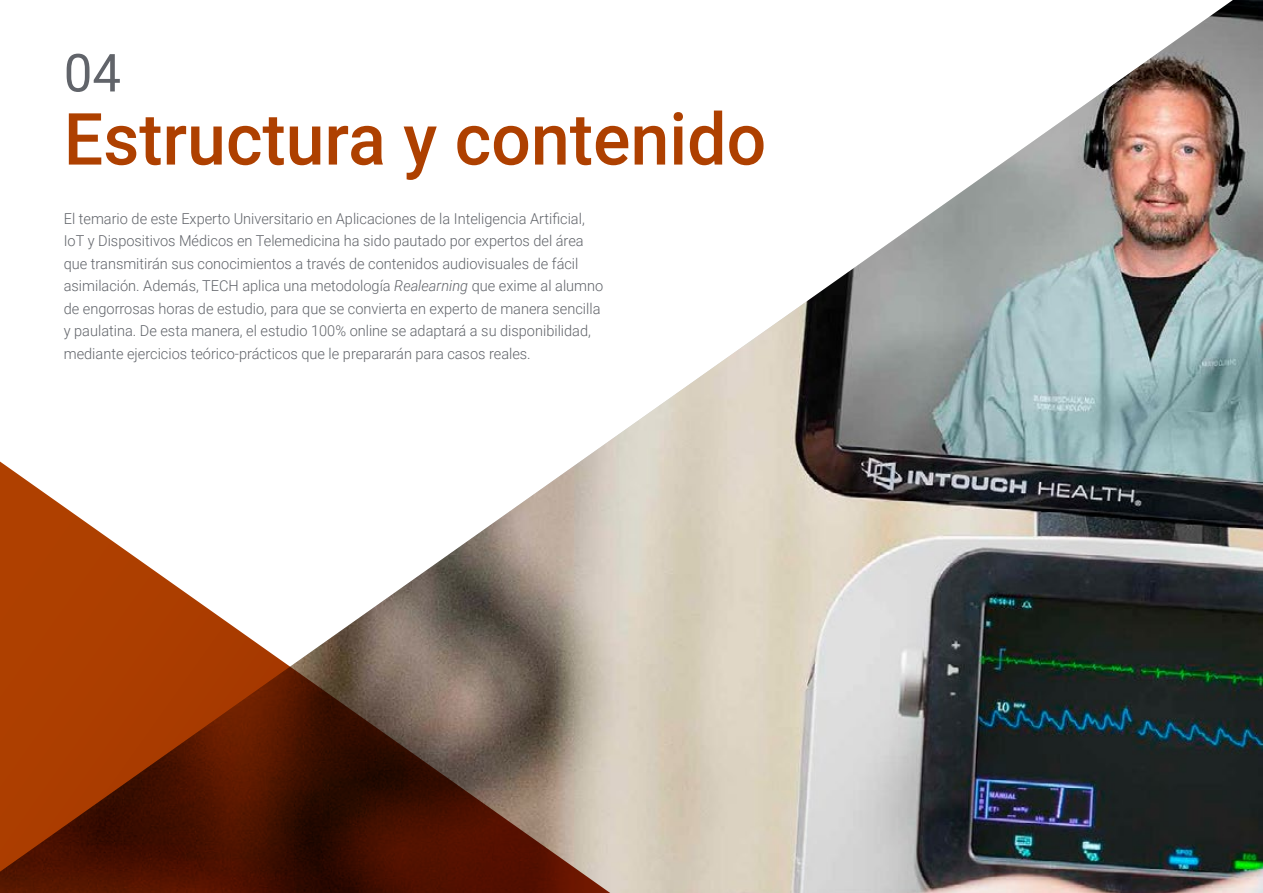
<style>
.page{position:relative;width:1263px;height:893px;background:#fff}
.page>*{position:absolute;margin:0;border:0;box-sizing:border-box;transform-origin:0 0}
.t1{font:500 72px "Roboto";color:#ae4000}
.t2{font:52.5px "Roboto";color:#61646a}
.t3{font:300 15px/22.5px "Roboto";color:#61646a}
.s1{font-style:italic}
</style>
<div class="page">
<img style="left:602px;top:0;width:661px;height:893px">
<svg style="left:0;top:446px;width:640px;height:447px"></svg>
<h2 class="t2" style="left:64px;top:36px;width:59px">04</h2>
<h1 class="t1" style="left:64px;top:89px;width:704px">Estructura y contenido</h1>
<p class="t3" style="left:64px;top:207px;width:541px">El temario de este Experto Universitario en Aplicaciones de la Inteligencia Artificial, IoT y Dispositivos Médicos en Telemedicina ha sido pautado por expertos del área que transmitirán sus conocimientos a través de contenidos audiovisuales de fácil asimilación. Además, TECH aplica una metodología <span class="s1">Realearning</span> que exime al alumno de engorrosas horas de estudio, para que se convierta en experto de manera sencilla y paulatina. De esta manera, el estudio 100% online se adaptará a su disponibilidad, mediante ejercicios teórico-prácticos que le prepararán para casos reales.</p>
</div>
